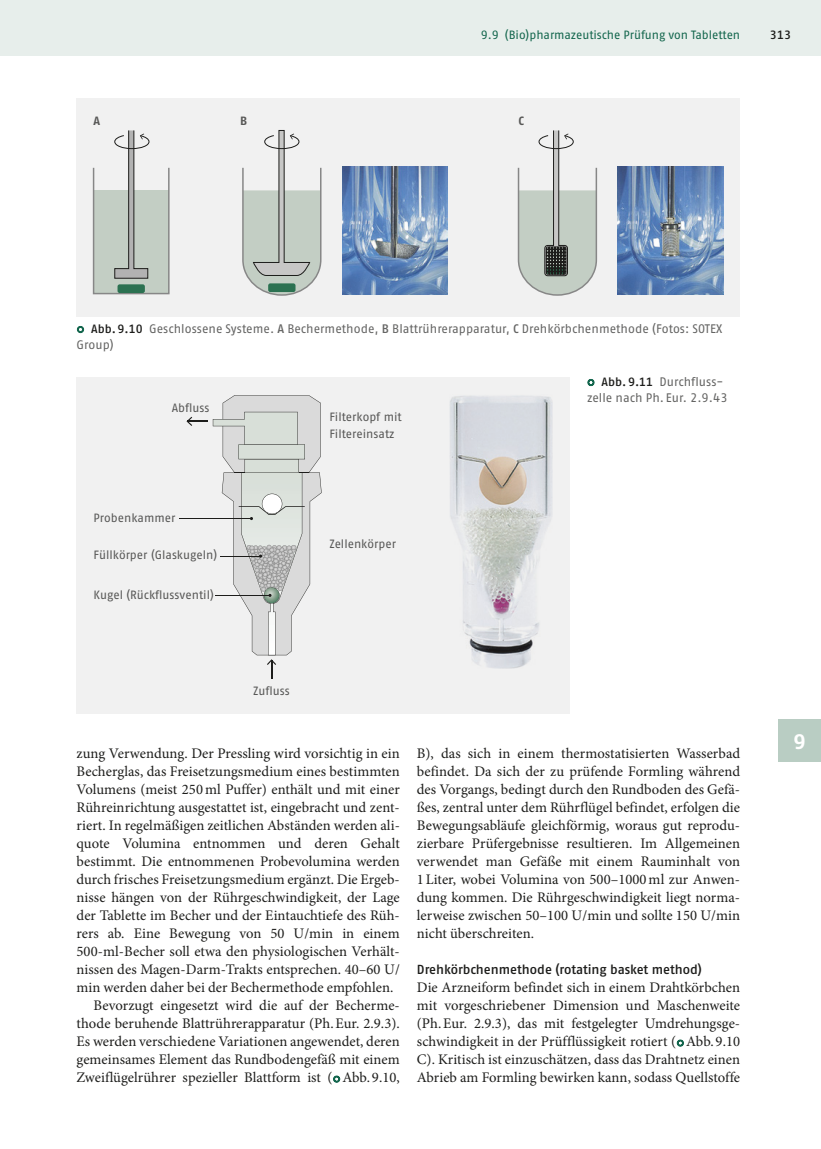
<style>
.page{position:relative;width:821px;height:1149px;background:#fff}
.page>*{position:absolute;margin:0;border:0;box-sizing:border-box;transform-origin:0 0}
.t1{font:700 21px "Fago Pro";color:#fff}
.t2{font:14.7px/18px "Minion Pro";letter-spacing:.005em;color:#1d1d1b;text-align:justify}
.t3{font:600 13.2px "Fago Pro";letter-spacing:-.005em;color:#1d1d1b}
.t4{font:12.3px/16.5px "Fago Pro";letter-spacing:.005em;color:#646463}
.t5{font:12px/16.5px "Fago Pro";color:#575756}
.t6{font:12px "Fago Pro";letter-spacing:-.005em;color:#13664d}
.t7{font:600 12px "Fago Pro";color:#1d1d1b}
.t8{font:700 12px "Fago Pro";color:#575756}
.s1{font-family:"Arial Unicode MS";font-size:13.2px;color:#13664d}
.s2{font-weight:600;font-size:12px;color:#1d1d1b}
.s3{font-weight:600}
</style>
<div class="page">
<div style="left:0;top:0;width:740px;height:55px;background:#e7eeeb"></div>
<div style="left:740px;top:0;width:81px;height:55px;background:#e7eeeb"></div>
<div style="left:778px;top:719px;width:43px;height:42px;background:#b9cdc3"></div>
<svg style="left:333px;top:1075px;width:8px;height:8px"></svg>
<svg style="left:676px;top:1039px;width:8px;height:8px"></svg>
<div style="left:77px;top:98px;width:663px;height:218px;background:#f1f1f1"></div>
<div style="left:94px;top:190px;width:75px;height:103px;background:#c3cec4"></div>
<div style="left:93px;top:167px;width:76px;height:127px;border:2px solid #878787"></div>
<svg style="left:114px;top:130px;width:36px;height:148px"></svg>
<svg style="left:242px;top:130px;width:80px;height:166px"></svg>
<img style="left:342px;top:167px;width:105px;height:127px">
<img style="left:617px;top:166px;width:106px;height:128px">
<div style="left:117px;top:284px;width:28px;height:9px;background:#2b7151;border-radius:2px"></div>
<div style="left:268px;top:283px;width:27px;height:9px;background:#2b7151;border-radius:2px"></div>
<svg style="left:517px;top:130px;width:81px;height:166px"></svg>
<svg style="left:76px;top:326px;width:9px;height:8px"></svg>
<svg style="left:587px;top:379px;width:8px;height:8px"></svg>
<div style="left:77px;top:377px;width:493px;height:336px;background:#f1f1f1"></div>
<hr style="left:179px;top:518px;width:72px;height:1px;background:#1d1d1b">
<img style="left:450px;top:396px;width:103px;height:272px">
<hr style="left:188px;top:420px;width:20px;height:2px;background:#1d1d1b">
<svg style="left:186px;top:416px;width:6px;height:10px"></svg>
<svg style="left:213px;top:395px;width:109px;height:283px"></svg>
<p class="t6" style="left:481px;top:28px;width:261px">9.9 (Bio)pharmazeutische Prüfung von Tabletten</p>
<p class="t7" style="left:770px;top:28px;width:23px">313</p>
<p class="t8" style="left:94px;top:114px;width:8px">A</p>
<p class="t8" style="left:240px;top:114px;width:9px">B</p>
<p class="t8" style="left:518px;top:114px;width:7px">C</p>
<p class="t4" style="left:77px;top:320px;width:647px"><span class="s1">○</span> <span class="s2">Abb.9.10</span> Geschlossene Systeme. <span class="s3">A</span> Bechermethode, <span class="s3">B</span> Blattrührerapparatur, <span class="s3">C</span> Drehkörbchenmethode (Fotos: SOTEX<br>Group)</p>
<p class="t4" style="left:587px;top:373px;width:142px"><span class="s1">○</span> <span class="s2">Abb.9.11</span> Durchfluss&shy;zelle nach Ph. Eur. 2.9.43</p>
<p class="t5" style="left:172px;top:399px;width:39px">Abfluss</p>
<p class="t5" style="left:329px;top:409px;width:74px">Filterkopf mit<br>Filtereinsatz</p>
<p class="t5" style="left:94px;top:509px;width:83px">Probenkammer</p>
<p class="t5" style="left:94px;top:546px;width:125px">Füllkörper (Glaskugeln)</p>
<p class="t5" style="left:94px;top:586px;width:122px">Kugel (Rückflussventil)</p>
<p class="t5" style="left:329px;top:535px;width:68px">Zellenkörper</p>
<p class="t5" style="left:253px;top:682px;width:38px">Zufluss</p>
<p class="t2" style="left:77px;top:744px;width:325px">zung Verwendung. Der Pressling wird vorsichtig in ein</p>
<p class="t2" style="left:77px;top:762px;width:325px">Becherglas, das Freisetzungsmedium eines bestimmten</p>
<p class="t2" style="left:77px;top:780px;width:325px">Volumens (meist 250ml Puffer) enthält und mit einer</p>
<p class="t2" style="left:77px;top:798px;width:325px">Rühreinrichtung ausgestattet ist, eingebracht und zent-</p>
<p class="t2" style="left:77px;top:816px;width:325px">riert. In regelmäßigen zeitlichen Abständen werden ali-</p>
<p class="t2" style="left:77px;top:834px;width:325px">quote Volumina entnommen und deren Gehalt</p>
<p class="t2" style="left:77px;top:852px;width:325px">bestimmt. Die entnommenen Probevolumina werden</p>
<p class="t2" style="left:77px;top:870px;width:325px">durch frisches Freisetzungsmedium ergänzt. Die Ergeb-</p>
<p class="t2" style="left:77px;top:888px;width:325px">nisse hängen von der Rührgeschwindigkeit, der Lage</p>
<p class="t2" style="left:77px;top:906px;width:325px">der Tablette im Becher und der Eintauchtiefe des Rüh-</p>
<p class="t2" style="left:77px;top:924px;width:325px">rers ab. Eine Bewegung von 50 U/min in einem</p>
<p class="t2" style="left:77px;top:942px;width:325px">500-ml-Becher soll etwa den physiologischen Verhält-</p>
<p class="t2" style="left:77px;top:960px;width:325px">nissen des Magen-Darm-Trakts entsprechen. 40–60 U/</p>
<p class="t2" style="left:77px;top:978px;width:318px">min werden daher bei der Bechermethode empfohlen.</p>
<p class="t2" style="left:94px;top:996px;width:308px">Bevorzugt eingesetzt wird die auf der Becherme-</p>
<p class="t2" style="left:77px;top:1014px;width:325px">thode beruhende Blattrührerapparatur (Ph.Eur. 2.9.3).</p>
<p class="t2" style="left:77px;top:1032px;width:325px">Es werden verschiedene Variationen angewendet, deren</p>
<p class="t2" style="left:77px;top:1050px;width:325px">gemeinsames Element das Rundbodengefäß mit einem</p>
<p class="t2" style="left:77px;top:1068px;width:325px">Zweiflügelrührer spezieller Blattform ist (<sub>○</sub>Abb. 9.10,</p>
<p class="t2" style="left:417px;top:744px;width:325px">B), das sich in einem thermostatisierten Wasserbad befindet. Da sich der zu prüfende Formling während des Vorgangs, bedingt durch den Rundboden des Gefä&shy;ßes, zentral unter dem Rührflügel befindet, erfolgen die Bewegungsabläufe gleichförmig, woraus gut reprodu&shy;zierbare Prüfergebnisse resultieren. Im Allgemeinen verwendet man Gefäße mit einem Rauminhalt von 1Liter, wobei Volumina von 500–1000ml zur Anwen&shy;dung kommen. Die Rührgeschwindigkeit liegt norma&shy;lerweise zwischen 50–100 U/min und sollte 150 U/min nicht überschreiten.</p>
<p class="t3" style="left:417px;top:961px;width:286px">Drehkörbchenmethode (rotating basket method)</p>
<p class="t2" style="left:417px;top:978px;width:325px">Die Arzneiform befindet sich in einem Drahtkörbchen mit vorgeschriebener Dimension und Maschenweite (Ph.Eur. 2.9.3), das mit festgelegter Umdrehungsge&shy;schwindigkeit in der Prüfflüssigkeit rotiert (<sub>○</sub>Abb. 9.10<br>C). Kritisch ist einzuschätzen, dass das Drahtnetz einen Abrieb am Formling bewirken kann, sodass Quellstoffe</p>
<h1 class="t1" style="left:793px;top:728px;width:14px">9</h1>
</div>
